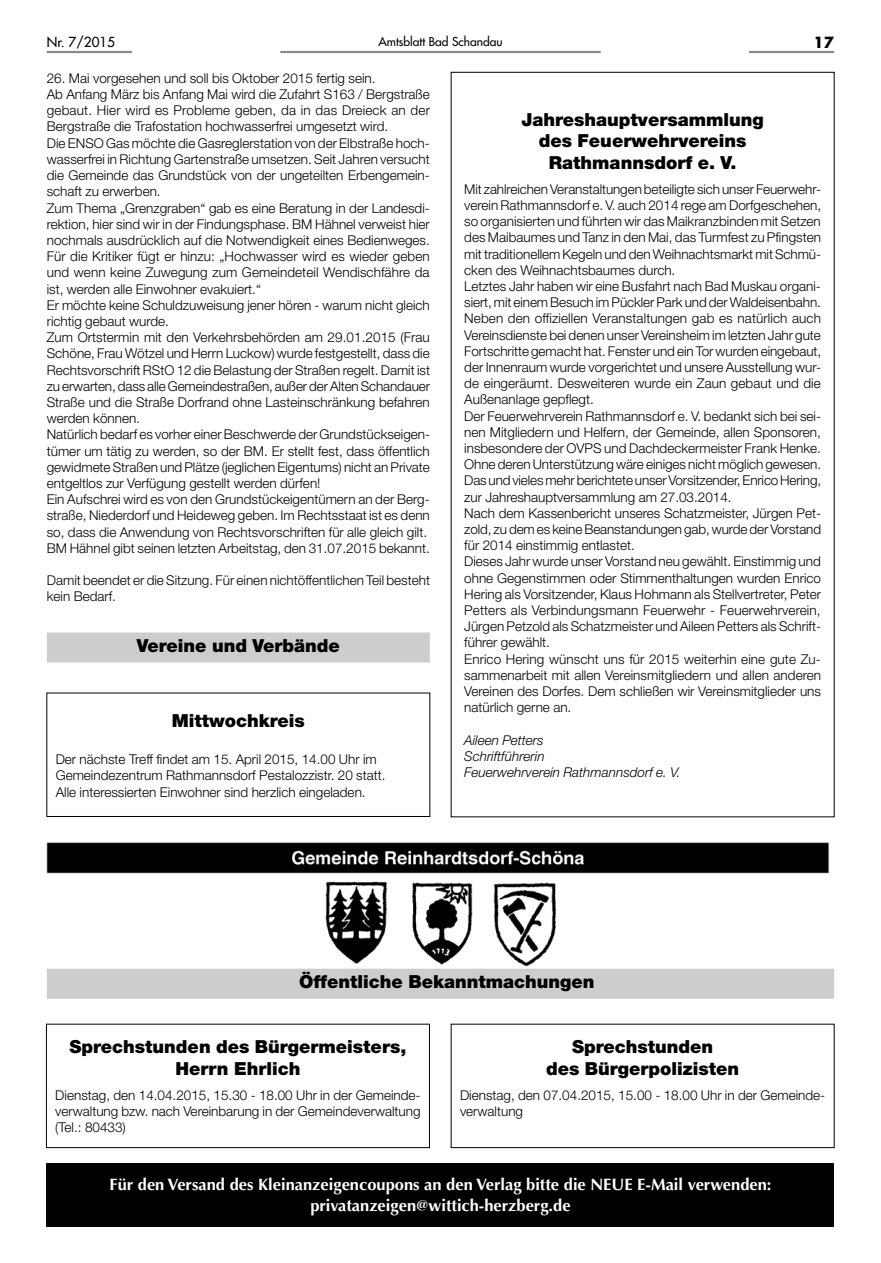
<style>
.page{position:relative;width:881px;height:1263px;background:#fff}
.page>*{position:absolute;margin:0;border:0;box-sizing:border-box;transform-origin:0 0}
.t1{font:900 18px/21.6px "Helvetica Neue LT";color:#000;text-align:center}
.t2{font:700 16.5px/21px "Optima LT";color:#fff;text-align:center}
.t3{font:700 15px "Futura LT";color:#000}
.t4{font:300 13.5px/16.2px "Helvetica Neue LT";color:#000}
.t5{font:italic 300 13.5px/16.2px "Helvetica Neue LT";color:#000}
.t6{font:13.5px "Futura LT";color:#000}
.t7{font:12px "Futura LT";color:#000}
</style>
<div class="page">
<hr style="left:280px;top:51px;width:320px;height:2px;background:#8c8986">
<hr style="left:47px;top:51px;width:85px;height:2px;background:#8c8986">
<hr style="left:748px;top:51px;width:85px;height:2px;background:#8c8986">
<div style="left:46px;top:693px;width:384px;height:124px;border:1px solid #000"></div>
<div style="left:47px;top:632px;width:382px;height:30px;background:#cecdcd"></div>
<img style="left:46px;top:842px;width:783px;height:125px">
<div style="left:47px;top:969px;width:786px;height:30px;background:#cecdcd"></div>
<div style="left:46px;top:1024px;width:383px;height:124px;border:1px solid #000"></div>
<div style="left:450px;top:1024px;width:384px;height:124px;border:1px solid #000"></div>
<div style="left:47px;top:1163px;width:786px;height:64px;background:#000"></div>
<p class="t6" style="left:47px;top:33px;width:70px">Nr. 7/2015</p>
<p class="t7" style="left:378px;top:33px;width:126px">Amtsblatt Bad Schandau</p>
<p class="t3" style="left:813px;top:33px;width:22px">17</p>
<p class="t4" style="left:47px;top:70px;width:384px">26. Mai vorgesehen und soll bis Oktober 2015 fertig sein.<br>Ab Anfang März bis Anfang Mai wird die Zufahrt S163 / Bergstraße gebaut. Hier wird es Probleme geben, da in das Dreieck an der Bergstraße die Trafostation hochwasserfrei umgesetzt wird.<br>Die ENSO Gas möchte die Gasreglerstation von der Elbstraße hoch&shy;wasserfrei in Richtung Gartenstraße umsetzen. Seit Jahren versucht die Gemeinde das Grundstück von der ungeteilten Erbengemein&shy;schaft zu erwerben.<br>Zum Thema „Grenzgraben“ gab es eine Beratung in der Landesdi&shy;rektion, hier sind wir in der Findungsphase. BM Hähnel verweist hier nochmals ausdrücklich auf die Notwendigkeit eines Bedienweges.<br>Für die Kritiker fügt er hinzu: „Hochwasser wird es wieder geben und wenn keine Zuwegung zum Gemeindeteil Wendischfähre da ist, werden alle Einwohner evakuiert.“<br>Er möchte keine Schuldzuweisung jener hören - warum nicht gleich richtig gebaut wurde.<br>Zum Ortstermin mit den Verkehrsbehörden am 29.01.2015 (Frau Schöne, Frau Wötzel und Herrn Luckow) wurde festgestellt, dass die Rechtsvorschrift RStO 12 die Belastung der Straßen regelt. Damit ist zu erwarten, dass alle Gemeindestraßen, außer der Alten Schandauer Straße und die Straße Dorfrand ohne Lasteinschränkung befahren werden können.<br>Natürlich bedarf es vorher einer Beschwerde der Grundstückseigen&shy;tümer um tätig zu werden, so der BM. Er stellt fest, dass öffentlich gewidmete Straßen und Plätze (jeglichen Eigentums) nicht an Private entgeltlos zur Verfügung gestellt werden dürfen!<br>Ein Aufschrei wird es von den Grundstückeigentümern an der Berg&shy;straße, Niederdorf und Heideweg geben. Im Rechtsstaat ist es denn so, dass die Anwendung von Rechtsvorschriften für alle gleich gilt.<br>BM Hähnel gibt seinen letzten Arbeitstag, den 31.07.2015 bekannt.</p>
<p class="t4" style="left:47px;top:572px;width:384px">Damit beendet er die Sitzung. Für einen nichtöffentlichen Teil besteht kein Bedarf.</p>
<h1 class="t1" style="left:137px;top:635px;width:204px">Vereine und Verbände</h1>
<h1 class="t1" style="left:172px;top:709px;width:134px">Mittwochkreis</h1>
<p class="t4" style="left:56px;top:751px;width:331px">Der nächste Treff findet am 15. April 2015, 14.00 Uhr im<br>Gemeindezentrum Rathmannsdorf Pestalozzistr. 20 statt.<br>Alle interessierten Einwohner sind herzlich eingeladen.</p>
<h1 class="t1" style="left:521px;top:109px;width:243px">Jahreshauptversammlung des Feuerwehrvereins<br>Rathmannsdorf e. V.</h1>
<p class="t4" style="left:464px;top:181px;width:358px">Mit zahlreichen Veranstaltungen beteiligte sich unser Feuerwehr&shy;verein Rathmannsdorf e. V. auch 2014 rege am Dorfgeschehen, so organisierten und führten wir das Maikranzbinden mit Setzen des Maibaumes und Tanz in den Mai, das Turmfest zu Pfingsten mit traditionellem Kegeln und den Weihnachtsmarkt mit Schmü&shy;cken des Weihnachtsbaumes durch.<br>Letztes Jahr haben wir eine Busfahrt nach Bad Muskau organi&shy;siert, mit einem Besuch im Pückler Park und der Waldeisenbahn.<br>Neben den offiziellen Veranstaltungen gab es natürlich auch Vereinsdienste bei denen unser Vereinsheim im letzten Jahr gute Fortschritte gemacht hat. Fenster und ein Tor wurden eingebaut, der Innenraum wurde vorgerichtet und unsere Ausstellung wur&shy;de eingeräumt. Desweiteren wurde ein Zaun gebaut und die Außenanlage gepflegt.<br>Der Feuerwehrverein Rathmannsdorf e. V. bedankt sich bei sei&shy;nen Mitgliedern und Helfern, der Gemeinde, allen Sponsoren, insbesondere der OVPS und Dachdeckermeister Frank Henke.<br>Ohne deren Unterstützung wäre einiges nicht möglich gewesen.<br>Das und vieles mehr berichtete unser Vorsitzender, Enrico Hering, zur Jahreshauptversammlung am 27.03.2014.<br>Nach dem Kassenbericht unseres Schatzmeister, Jürgen Pet&shy;zold, zu dem es keine Beanstandungen gab, wurde der Vorstand für 2014 einstimmig entlastet.<br>Dieses Jahr wurde unser Vorstand neu gewählt. Einstimmig und ohne Gegenstimmen oder Stimmenthaltungen wurden Enrico Hering als Vorsitzender, Klaus Hohmann als Stellvertreter, Peter Petters als Verbindungsmann Feuerwehr - Feuerwehrverein, Jürgen Petzold als Schatzmeister und Aileen Petters als Schrift&shy;führer gewählt.<br>Enrico Hering wünscht uns für 2015 weiterhin eine gute Zu&shy;sammenarbeit mit allen Vereinsmitgliedern und allen anderen Vereinen des Dorfes. Dem schließen wir Vereinsmitglieder uns natürlich gerne an.</p>
<p class="t5" style="left:464px;top:732px;width:218px">Aileen Petters<br>Schriftführerin<br>Feuerwehrverein Rathmannsdorf e. V.</p>
<h1 class="t1" style="left:299px;top:971px;width:297px">Öffentliche Bekanntmachungen</h1>
<h1 class="t1" style="left:69px;top:1036px;width:338px">Sprechstunden des Bürgermeisters,<br>Herrn Ehrlich</h1>
<p class="t4" style="left:55px;top:1086px;width:366px;text-align:justify">Dienstag, den 14.04.2015, 15.30 - 18.00 Uhr in der Gemeinde&shy;verwaltung bzw. nach Vereinbarung in der Gemeindeverwaltung (Tel.: 80433)</p>
<h1 class="t1" style="left:546px;top:1036px;width:195px">Sprechstunden<br>des Bürgerpolizisten</h1>
<p class="t4" style="left:460px;top:1086px;width:366px">Dienstag, den 07.04.2015, 15.00 - 18.00 Uhr in der Gemeinde&shy;verwaltung</p>
<p class="t2" style="left:109px;top:1174px;width:663px">Für den Versand des Kleinanzeigencoupons an den Verlag bitte die NEUE E-Mail verwenden: privatanzeigen@wittich-herzberg.de</p>
</div>
